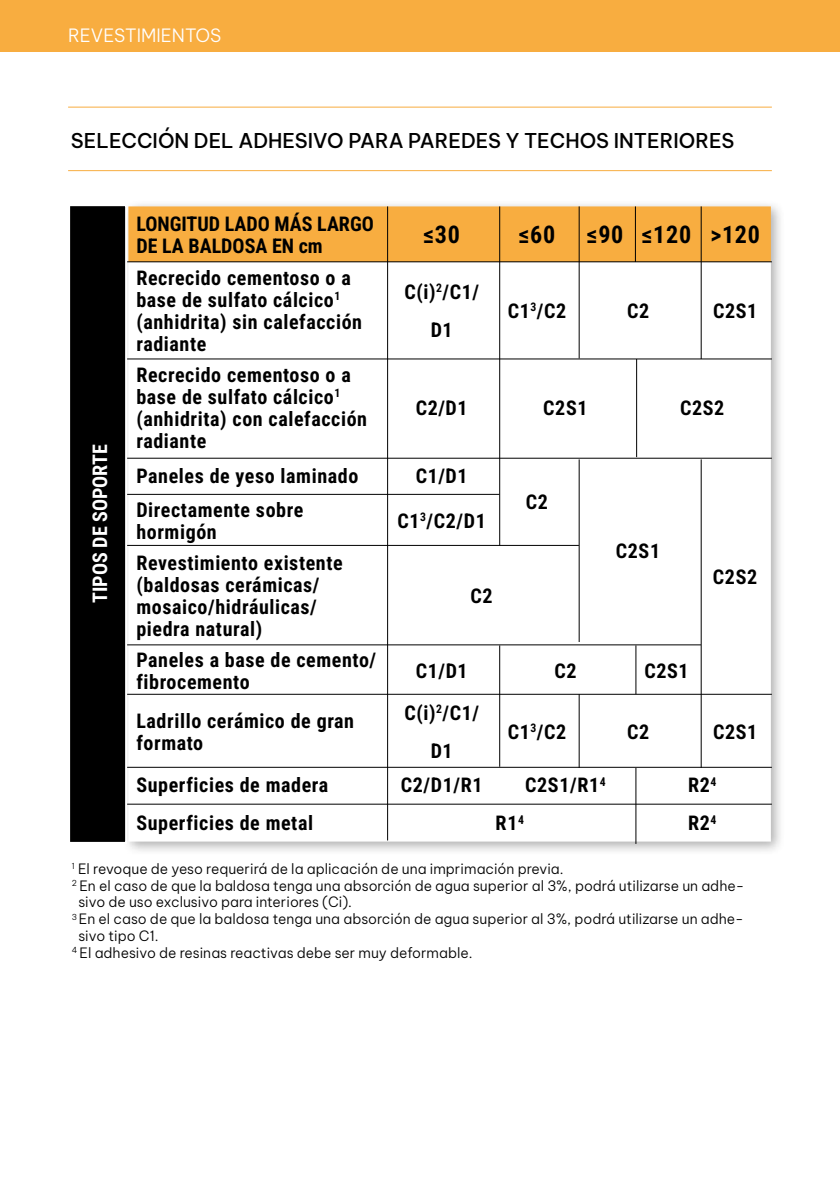
<style>
.page{position:relative;width:840px;height:1191px;background:#fff}
.page>*{position:absolute;margin:0;border:0;box-sizing:border-box;transform-origin:0 0}
.t1{font:700 24px "Roboto Condensed";letter-spacing:.03em;color:#000}
.t2{font:700 20px/22px "Roboto Condensed";letter-spacing:.03em;color:#000}
.t3{font:500 20px "Be Vietnam Pro";color:#000}
.t4{font:700 20px/22px "Roboto Condensed";color:#000}
.t5{font:700 20px "Roboto Condensed";color:#fff}
.t6{font:300 18px "Be Vietnam Pro";color:#fff}
.t7{font:300 14px "Be Vietnam Pro";color:#000}
</style>
<div class="page">
<div style="left:0;top:0;width:839px;height:51px;background:#f8ad40"></div>
<hr style="left:68px;top:170px;width:703px;height:1px;background:#f8ad40">
<hr style="left:68px;top:107px;width:703px;height:1px;background:#f8ad40">
<div style="left:121px;top:199px;width:664px;height:657px;background:#000;opacity:.32"></div>
<div style="left:128px;top:206px;width:642px;height:55px;background:#f8ad40"></div>
<svg style="left:128px;top:262px;width:642px;height:579px"></svg>
<hr style="left:125px;top:358px;width:646px;height:1px;background:#000">
<hr style="left:125px;top:458px;width:646px;height:1px;background:#000">
<hr style="left:125px;top:494px;width:374px;height:1px;background:#000">
<hr style="left:125px;top:545px;width:453px;height:1px;background:#000">
<hr style="left:125px;top:644px;width:575px;height:1px;background:#000">
<hr style="left:125px;top:694px;width:646px;height:1px;background:#000">
<hr style="left:125px;top:767px;width:646px;height:1px;background:#000">
<hr style="left:125px;top:804px;width:646px;height:1px;background:#000">
<hr style="left:387px;top:206px;width:1px;height:634px;background:#000">
<hr style="left:499px;top:645px;width:1px;height:121px;background:#000">
<hr style="left:578px;top:206px;width:1px;height:152px;background:#000">
<hr style="left:578px;top:459px;width:1px;height:183px;background:#000">
<hr style="left:578px;top:694px;width:1px;height:74px;background:#000">
<hr style="left:634px;top:206px;width:1px;height:56px;background:#000">
<hr style="left:700px;top:206px;width:1px;height:153px;background:#000">
<hr style="left:636px;top:359px;width:1px;height:98px;background:#000">
<hr style="left:700px;top:459px;width:1px;height:309px;background:#000">
<hr style="left:635px;top:645px;width:1px;height:49px;background:#000">
<hr style="left:635px;top:768px;width:1px;height:76px;background:#000">
<hr style="left:125px;top:261px;width:646px;height:1px;background:#000">
<div style="left:69px;top:205px;width:57px;height:638px;background:#000"></div>
<div style="left:68px;top:204px;width:59px;height:640px;border:2px solid #fff"></div>
<hr style="left:499px;top:206px;width:1px;height:339px;background:#000">
<p class="t6" style="left:68px;top:21px;width:155px">REVESTIMIENTOS</p>
<p class="t3" style="left:71px;top:123px;width:664px">SELECCIÓN DEL ADHESIVO PARA PAREDES Y TECHOS INTERIORES</p>
<p class="t5" style="left:86px;top:603px;width:160px;rotate:-90deg">TIPOS DE SOPORTE</p>
<p class="t4" style="left:136px;top:212px;width:239px">LONGITUD LADO MÁS LARGO<br>DE LA BALDOSA EN cm</p>
<p class="t2" style="left:136px;top:266px;width:227px">Recrecido cementoso o a base de sulfato cálcico<sup>1 </sup>(anhidrita) sin calefacción radiante</p>
<p class="t2" style="left:136px;top:363px;width:232px">Recrecido cementoso o a base de sulfato cálcico<sup>1 </sup>(anhidrita) con calefacción radiante</p>
<p class="t1" style="left:423px;top:218px;width:38px">≤30</p>
<p class="t1" style="left:518px;top:218px;width:38px">≤60</p>
<p class="t1" style="left:586px;top:218px;width:174px">≤90 ≤120 &gt;120</p>
<p class="t2" style="left:404px;top:272px;width:76px;line-height:38px;text-align:center">C(i)<sup>2</sup>/C1/<br>D1</p>
<p class="t2" style="left:507px;top:299px;width:60px">C1<sup>3</sup>/C2</p>
<p class="t2" style="left:626px;top:299px;width:24px">C2</p>
<p class="t2" style="left:712px;top:299px;width:46px">C2S1</p>
<p class="t2" style="left:415px;top:396px;width:53px">C2/D1</p>
<p class="t2" style="left:543px;top:396px;width:46px">C2S1</p>
<p class="t2" style="left:679px;top:396px;width:46px">C2S2</p>
<p class="t2" style="left:136px;top:463px;width:223px">Paneles de yeso laminado</p>
<p class="t2" style="left:415px;top:463px;width:53px">C1/D1</p>
<p class="t2" style="left:136px;top:498px;width:168px">Directamente sobre hormigón</p>
<p class="t2" style="left:397px;top:509px;width:90px">C1<sup>3</sup>/C2/D1</p>
<p class="t2" style="left:136px;top:551px;width:208px">Revestimiento existente (baldosas cerámicas/ mosaico/hidráulicas/ piedra natural)</p>
<p class="t2" style="left:470px;top:584px;width:24px">C2</p>
<p class="t2" style="left:525px;top:490px;width:24px">C2</p>
<p class="t2" style="left:615px;top:538px;width:46px">C2S1</p>
<p class="t2" style="left:712px;top:565px;width:46px">C2S2</p>
<p class="t2" style="left:136px;top:648px;width:241px">Paneles a base de cemento/ fibrocemento</p>
<p class="t2" style="left:415px;top:659px;width:53px">C1/D1</p>
<p class="t2" style="left:554px;top:659px;width:24px">C2</p>
<p class="t2" style="left:644px;top:659px;width:46px">C2S1</p>
<p class="t2" style="left:136px;top:709px;width:219px">Ladrillo cerámico de gran formato</p>
<p class="t2" style="left:404px;top:693px;width:76px;line-height:38px;text-align:center">C(i)<sup>2</sup>/C1/<br>D1</p>
<p class="t2" style="left:507px;top:720px;width:60px">C1<sup>3</sup>/C2</p>
<p class="t2" style="left:626px;top:720px;width:24px">C2</p>
<p class="t2" style="left:712px;top:720px;width:46px">C2S1</p>
<p class="t2" style="left:136px;top:773px;width:193px">Superficies de madera</p>
<p class="t2" style="left:400px;top:773px;width:83px">C2/D1/R1</p>
<p class="t2" style="left:525px;top:773px;width:82px">C2S1/R1<sup>4</sup></p>
<p class="t2" style="left:687px;top:773px;width:30px">R2<sup>4</sup></p>
<p class="t2" style="left:136px;top:811px;width:178px">Superficies de metal</p>
<p class="t2" style="left:495px;top:811px;width:30px">R1<sup>4</sup></p>
<p class="t2" style="left:687px;top:811px;width:30px">R2<sup>4</sup></p>
<p class="t7" style="left:72px;top:857px;width:493px"><sup>1</sup> El revoque de yeso requerirá de la aplicación de una imprimación previa.</p>
<p class="t7" style="left:72px;top:874px;width:673px"><sup>2</sup> En el caso de que la baldosa tenga una absorción de agua superior al 3%, podrá utilizarse un adhe-</p>
<p class="t7" style="left:78px;top:891px;width:275px">sivo de uso exclusivo para interiores (Ci).</p>
<p class="t7" style="left:72px;top:907px;width:673px"><sup>3</sup> En el caso de que la baldosa tenga una absorción de agua superior al 3%, podrá utilizarse un adhe-</p>
<p class="t7" style="left:78px;top:924px;width:82px">sivo tipo C1.</p>
<p class="t7" style="left:72px;top:941px;width:402px"><sup>4</sup> El adhesivo de resinas reactivas debe ser muy deformable.</p>
</div>
